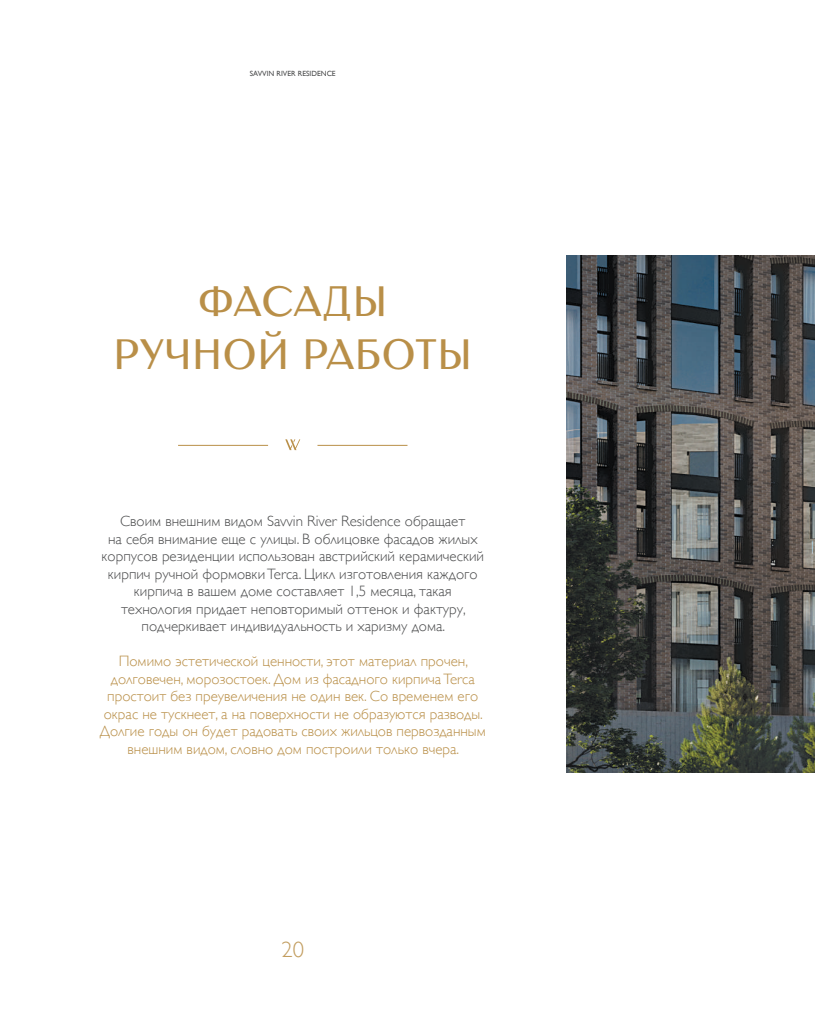
<style>
.page{position:relative;width:815px;height:1028px;background:#fff}
.page>*{position:absolute;margin:0;border:0;box-sizing:border-box;transform-origin:0 0}
.t1{font:42.5px/52.5px "Romanovsky";letter-spacing:.01em;color:#b98f48;text-align:center}
.t2{font:300 22.5px "Gill Sans";color:#c29d5f}
.t3{font:300 15px/17.5px "Gill Sans";color:#4b4c4d;text-align:center}
.t4{font:300 15px/17.5px "Gill Sans";color:#b98f48;text-align:center}
.t5{font:7.5px "Gill Sans";color:#4b4c4d}
</style>
<div class="page">
<img style="left:567px;top:256px;width:248px;height:516px">
<hr style="left:178px;top:445px;width:90px;height:1px;background:#b98f48">
<hr style="left:317px;top:445px;width:90px;height:1px;background:#b98f48">
<svg style="left:285px;top:439px;width:15px;height:11px"></svg>
<p class="t5" style="left:250px;top:69px;width:87px">SAVVIN RIVER RESIDENCE</p>
<h1 class="t1" style="left:114px;top:275px;width:360px">ФАСАДЫ<br>РУЧНОЙ РАБОТЫ</h1>
<p class="t3" style="left:102px;top:512px;width:384px">Своим внешним видом Savvin River Residence обращает<br>на себя внимание еще с улицы. В облицовке фасадов жилых корпусов резиденции использован австрийский керамический кирпич ручной формовки Terca. Цикл изготовления каждого кирпича в вашем доме составляет 1,5 месяца, такая технология придает неповторимый оттенок и фактуру, подчеркивает индивидуальность и харизму дома.</p>
<p class="t4" style="left:100px;top:652px;width:387px">Помимо эстетической ценности, этот материал прочен, долговечен, морозостоек. Дом из фасадного кирпича Terca простоит без преувеличения не один век. Со временем его окрас не тускнеет, а на поверхности не образуются разводы.<br>Долгие годы он будет радовать своих жильцов первозданным внешним видом, словно дом построили только вчера.</p>
<h2 class="t2" style="left:282px;top:932px;width:24px">20</h2>
</div>
